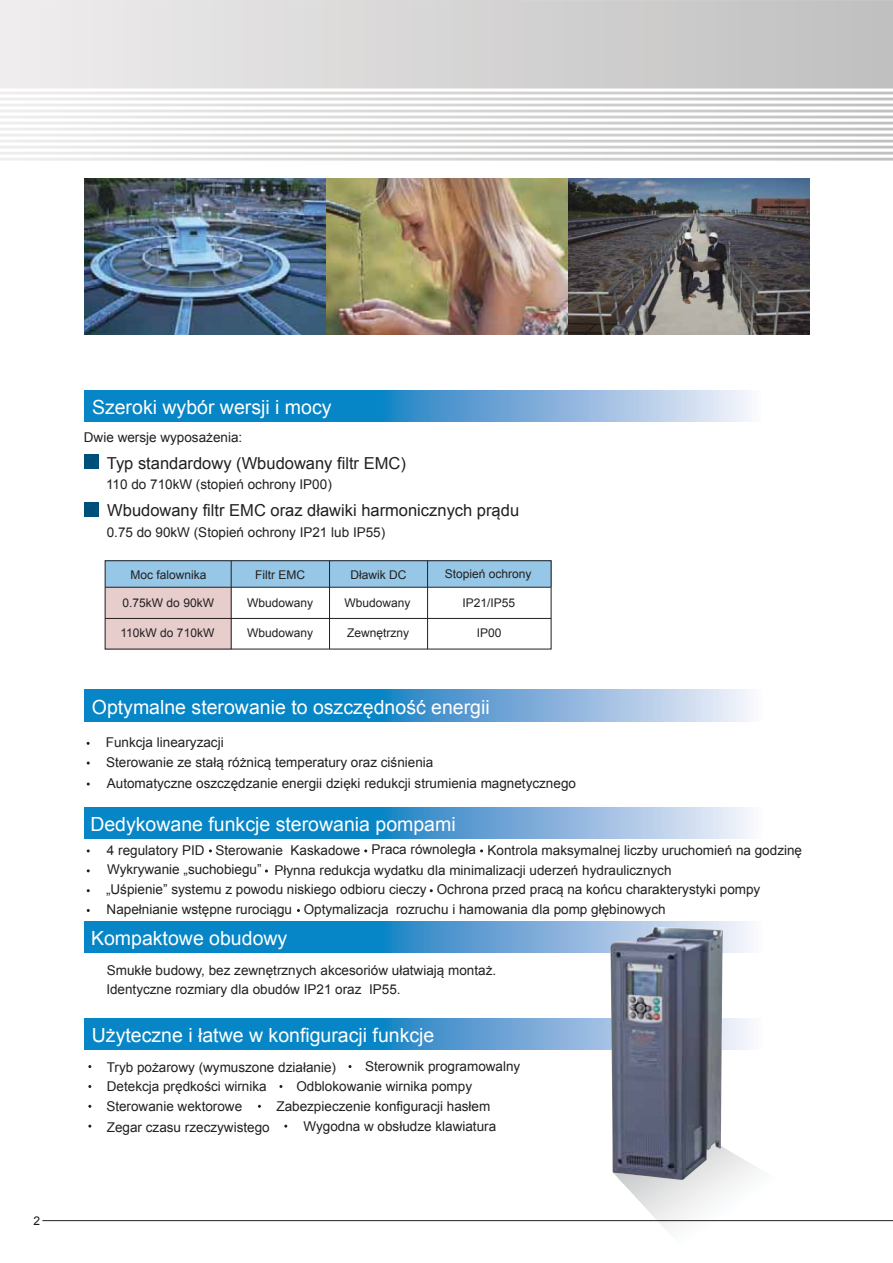
<style>
.page{position:relative;width:893px;height:1263px;background:#fff}
.page>*{position:absolute;margin:0;border:0;box-sizing:border-box;transform-origin:0 0}
.t1{font:19.5px "Arial";color:#fff}
.t2{font:16.5px "Arial";color:#231f20}
.t3{font:13.5px/19.8px "Arial";color:#231f20}
.t4{font:12px "Arial";color:#231f20}
.t5{font:12px "Arial";color:#1e1916}
</style>
<div class="page">
<svg style="left:0;top:0;width:892px;height:161px"></svg>
<svg style="left:85px;top:390px;width:665px;height:32px;background:#4fa1d3"></svg>
<svg style="left:85px;top:690px;width:665px;height:31px;background:#4fa1d3"></svg>
<svg style="left:85px;top:807px;width:665px;height:32px;background:#4fa1d3"></svg>
<svg style="left:85px;top:1018px;width:665px;height:32px;background:#3796ce"></svg>
<svg style="left:85px;top:921px;width:665px;height:32px;background:#3d99cf"></svg>
<img style="left:84px;top:178px;width:725px;height:157px">
<img style="left:612px;top:1147px;width:188px;height:82px">
<img style="left:610px;top:927px;width:113px;height:253px">
<div style="left:85px;top:455px;width:14px;height:14px;background:#004f7a"></div>
<div style="left:85px;top:502px;width:14px;height:14px;background:#004f7a"></div>
<div style="left:105px;top:561px;width:446px;height:26px;background:#96c7e7"></div>
<div style="left:105px;top:587px;width:126px;height:62px;background:#e8cdcd"></div>
<hr style="left:427px;top:561px;width:1px;height:88px;background:#231f20">
<hr style="left:329px;top:561px;width:1px;height:88px;background:#231f20">
<hr style="left:231px;top:561px;width:1px;height:88px;background:#231f20">
<hr style="left:105px;top:587px;width:446px;height:1px;background:#231f20">
<hr style="left:105px;top:618px;width:446px;height:1px;background:#231f20">
<hr style="left:42px;top:1220px;width:850px;height:1px;background:#231f20">
<p class="t5" style="left:33px;top:1214px;width:8px">2</p>
<h1 class="t1" style="left:92px;top:396px;width:241px">Szeroki wybór wersji i mocy</h1>
<p class="t3" style="left:84px;top:427px;width:160px">Dwie wersje wyposażenia:</p>
<p class="t2" style="left:107px;top:454px;width:300px">Typ standardowy (Wbudowany filtr EMC)</p>
<p class="t3" style="left:106px;top:474px;width:227px">110 do 710kW (stopień ochrony IP00)</p>
<p class="t2" style="left:107px;top:501px;width:413px">Wbudowany filtr EMC oraz dławiki harmonicznych prądu</p>
<p class="t3" style="left:107px;top:522px;width:280px">0.75 do 90kW (Stopień ochrony IP21 lub IP55)</p>
<p class="t4" style="left:130px;top:568px;width:78px">Moc falownika</p>
<p class="t4" style="left:255px;top:568px;width:51px">Filtr EMC</p>
<p class="t4" style="left:350px;top:568px;width:57px">Dławik DC</p>
<p class="t4" style="left:445px;top:568px;width:88px">Stopień ochrony</p>
<p class="t4" style="left:123px;top:596px;width:93px">0.75kW do 90kW</p>
<p class="t4" style="left:120px;top:626px;width:95px">110kW do 710kW</p>
<p class="t4" style="left:462px;top:596px;width:54px">IP21/IP55</p>
<p class="t4" style="left:344px;top:596px;width:68px">Wbudowany</p>
<p class="t4" style="left:247px;top:596px;width:68px">Wbudowany</p>
<p class="t4" style="left:347px;top:626px;width:64px">Zewnętrzny</p>
<p class="t4" style="left:247px;top:626px;width:68px">Wbudowany</p>
<p class="t4" style="left:477px;top:627px;width:26px">IP00</p>
<h1 class="t1" style="left:92px;top:696px;width:399px">Optymalne sterowanie to oszczędność energii</h1>
<p class="t3" style="left:106px;top:733px;width:329px">Funkcja linearyzacji<br>Sterowanie ze stałą różnicą temperatury oraz ciśnienia</p>
<p class="t3" style="left:107px;top:773px;width:470px">Automatyczne oszczędzanie energii dzięki redukcji strumienia magnetycznego</p>
<h1 class="t1" style="left:90px;top:813px;width:367px">Dedykowane funkcje sterowania pompami</h1>
<p class="t3" style="left:106px;top:840px;width:655px">4 regulatory PID<br>Wykrywanie „suchobiegu” Płynna redukcja wydatku dla minimalizacji uderzeń hydraulicznych<br>„Uśpienie” systemu z powodu niskiego odbioru cieczy Ochrona przed pracą na końcu charakterystyki pompy Napełnianie wstępne rurociągu Optymalizacja rozruchu i hamowania dla pomp głębinowych</p>
<p class="t3" style="left:215px;top:840px;width:588px">Sterowanie Kaskadowe Praca równoległa Kontrola maksymalnej liczby uruchomień na godzinę</p>
<h1 class="t1" style="left:91px;top:928px;width:198px">Kompaktowe obudowy</h1>
<p class="t3" style="left:106px;top:961px;width:391px;line-height:19px">Smukłe budowy, bez zewnętrznych akcesoriów ułatwiają montaż.<br>Identyczne rozmiary dla obudów IP21 oraz IP55.</p>
<h1 class="t1" style="left:92px;top:1024px;width:344px">Użyteczne i łatwe w konfiguracji funkcje</h1>
<p class="t3" style="left:107px;top:1057px;width:231px">Tryb pożarowy (wymuszone działanie)</p>
<p class="t3" style="left:365px;top:1057px;width:157px">Sterownik programowalny</p>
<p class="t3" style="left:107px;top:1077px;width:161px">Detekcja prędkości wirnika</p>
<p class="t3" style="left:296px;top:1076px;width:177px">Odblokowanie wirnika pompy</p>
<p class="t3" style="left:106px;top:1096px;width:137px">Sterowanie wektorowe</p>
<p class="t3" style="left:276px;top:1097px;width:215px">Zabezpieczenie konfiguracji hasłem</p>
<p class="t3" style="left:107px;top:1117px;width:164px">Zegar czasu rzeczywistego</p>
<p class="t3" style="left:303px;top:1117px;width:194px">Wygodna w obsłudze klawiatura</p>
</div>
